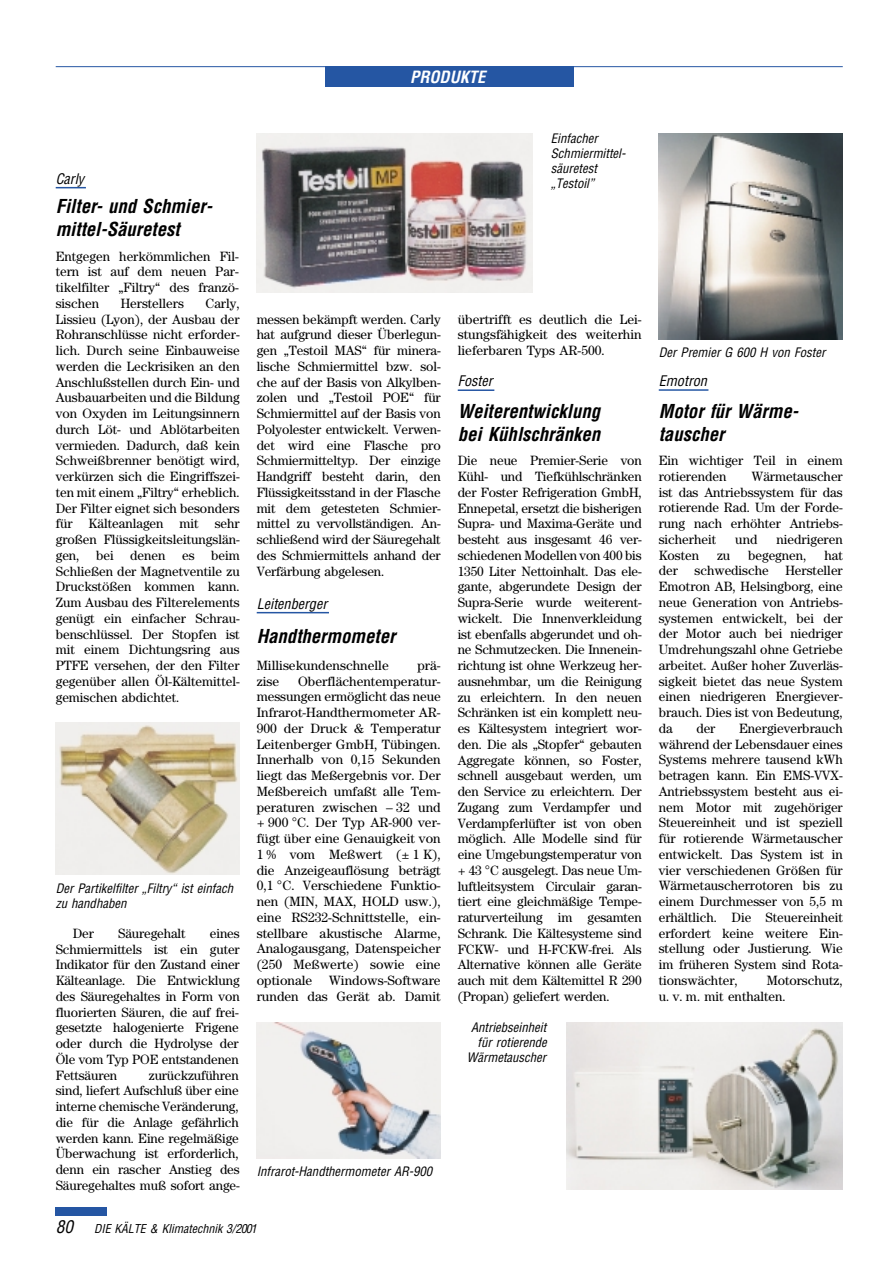
<style>
.page{position:relative;width:893px;height:1263px;background:#fff}
.page>*{position:absolute;margin:0;border:0;box-sizing:border-box;transform-origin:0 0}
.t1{font:italic 700 condensed 18.75px/23.2px "Helvetica";color:#000}
.t2{font:italic 700 condensed 16.5px "Helvetica";color:#fff}
.t3{font:italic condensed 14.25px "Helvetica";color:#000}
.t4{font:13.5px/15.8px "Century";color:#000;text-align:justify}
.t5{font:italic condensed 12.75px/15px "Helvetica";color:#000}
.t6{font:italic condensed 12px "Helvetica";color:#000}
.s1{font-size:17.25px}
</style>
<div class="page">
<hr style="left:56px;top:187px;width:30px;height:1px;background:#2556a3">
<hr style="left:257px;top:612px;width:72px;height:1px;background:#2556a3">
<hr style="left:458px;top:389px;width:36px;height:2px;background:#2556a3">
<hr style="left:658px;top:389px;width:50px;height:2px;background:#2556a3">
<div style="left:56px;top:1208px;width:51px;height:8px;background:#2556a3"></div>
<div style="left:325px;top:67px;width:248px;height:20px;background:#2556a3"></div>
<hr style="left:56px;top:66px;width:786px;height:1px;background:#2556a3">
<img style="left:56px;top:723px;width:184px;height:152px">
<img style="left:257px;top:134px;width:275px;height:158px">
<img style="left:257px;top:1022px;width:183px;height:136px">
<img style="left:658px;top:134px;width:184px;height:205px">
<img style="left:566px;top:1022px;width:276px;height:168px">
<p class="t2" style="left:410px;top:71px;width:77px">PRODUKTE</p>
<p class="t3" style="left:56px;top:173px;width:30px">Carly</p>
<h1 class="t1" style="left:56px;top:196px;width:158px">Filter- und Schmier&shy;mittel-Säuretest</h1>
<p class="t4" style="left:56px;top:249px;width:185px">Entgegen herkömmlichen Fil&shy;tern ist auf dem neuen Par&shy;tikelfilter „Filtry“ des franzö&shy;sischen</p>
<p class="t4" style="left:56px;top:297px;width:185px;text-indent:150px">Carly, Lissieu (Lyon), der Ausbau der Rohranschlüsse nicht erforder&shy;lich. Durch seine Einbauweise werden die Leckrisiken an den Anschlußstellen durch Ein- und Ausbauarbeiten und die Bildung von Oxyden im Leitungsinnern durch Löt- und Ablötarbeiten vermieden. Dadurch, daß kein Schweißbrenner benötigt wird, verkürzen sich die Eingriffszei&shy;ten mit einem „Filtry“ erheblich.<br>Der Filter eignet sich besonders für Kälteanlagen mit sehr großen Flüssigkeitsleitungslän&shy;gen, bei denen es beim Schließen der Magnetventile zu Druckstößen kommen kann.<br>Zum Ausbau des Filterelements genügt ein einfacher Schrau&shy;benschlüssel. Der Stopfen ist mit einem Dichtungsring aus PTFE versehen, der den Filter gegenüber allen Öl-Kältemittel&shy;gemischen abdichtet.</p>
<p class="t4" style="left:121px;top:297px;width:65px">Herstellers</p>
<p class="t5" style="left:56px;top:882px;width:179px">Der Partikelfilter „Filtry“ ist einfach zu handhaben</p>
<p class="t4" style="left:73px;top:927px;width:23px">Der</p>
<p class="t4" style="left:118px;top:927px;width:69px">Säuregehalt</p>
<p class="t4" style="left:56px;top:927px;width:185px;text-indent:154px">eines Schmiermittels ist ein guter Indikator für den Zustand einer Kälteanlage. Die Entwicklung des Säuregehaltes in Form von fluorierten Säuren, die auf frei&shy;gesetzte halogenierte Frigene oder durch die Hydrolyse der Öle vom Typ POE entstandenen Fettsäuren</p>
<p class="t4" style="left:56px;top:1068px;width:185px;text-indent:93px">zurückzuführen sind, liefert Aufschluß über eine interne chemische Veränderung, die für die Anlage gefährlich werden kann. Eine regelmäßige Überwachung ist erforderlich, denn ein rascher Anstieg des Säuregehaltes muß sofort ange-</p>
<p class="t4" style="left:257px;top:312px;width:185px">messen bekämpft werden. Carly hat aufgrund dieser Überlegun&shy;gen „Testoil MAS“ für minera&shy;lische Schmiermittel bzw. sol&shy;che auf der Basis von Alkylben&shy;zolen und „Testoil POE“ für Schmiermittel auf der Basis von Polyolester entwickelt. Verwen&shy;det wird eine Flasche pro Schmiermitteltyp. Der einzige Handgriff besteht darin, den Flüssigkeitsstand in der Flasche mit dem getesteten Schmier&shy;mittel zu vervollständigen. An&shy;schließend wird der Säuregehalt des Schmiermittels anhand der Verfärbung abgelesen.</p>
<p class="t3" style="left:257px;top:598px;width:72px">Leitenberger</p>
<h1 class="t1" style="left:257px;top:626px;width:140px">Handthermometer</h1>
<p class="t4" style="left:257px;top:659px;width:134px">Millisekundenschnelle</p>
<p class="t4" style="left:417px;top:659px;width:25px">prä-</p>
<p class="t4" style="left:257px;top:674px;width:24px">zise</p>
<p class="t4" style="left:257px;top:674px;width:185px;text-indent:41px">Oberflächentemperatur&shy;messungen ermöglicht das neue Infrarot-Handthermometer AR-900 der Druck &amp; Temperatur Leitenberger GmbH, Tübingen.<br>Innerhalb von 0,15 Sekunden liegt das Meßergebnis vor. Der Meßbereich umfaßt alle Tem&shy;peraturen zwischen – 32 und + 900 °C. Der Typ AR-900 ver&shy;fügt über eine Genauigkeit von 1 % vom Meßwert (± 1 K), die Anzeigeauflösung beträgt 0,1 °C. Verschiedene Funktio&shy;nen (MIN, MAX, HOLD usw.), eine RS232-Schnittstelle, ein&shy;stellbare akustische Alarme, Analogausgang, Datenspeicher (250 Meßwerte) sowie eine optionale Windows-Software runden das Gerät ab. Damit</p>
<p class="t5" style="left:257px;top:1165px;width:177px">Infrarot-Handthermometer AR-900</p>
<p class="t6" style="left:56px;top:1224px;width:203px"><span class="s1">80</span> DIE KÄLTE &amp; Klimatechnik 3/2001</p>
<p class="t5" style="left:551px;top:132px;width:76px">Einfacher<br>Schmiermittel&shy;säuretest „Testoil”</p>
<p class="t4" style="left:457px;top:312px;width:185px">übertrifft es deutlich die Lei&shy;stungsfähigkeit des weiterhin lieferbaren Typs AR-500.</p>
<p class="t3" style="left:458px;top:375px;width:36px">Foster</p>
<h1 class="t1" style="left:458px;top:401px;width:144px">Weiterentwicklung bei Kühlschränken</h1>
<p class="t4" style="left:457px;top:454px;width:185px">Die neue Premier-Serie von Kühl- und Tiefkühlschränken der Foster Refrigeration GmbH, Ennepetal, ersetzt die bisherigen Supra- und Maxima-Geräte und besteht aus insgesamt 46 ver&shy;schiedenen Modellen von 400 bis 1350 Liter Nettoinhalt. Das ele&shy;gante, abgerundete Design der Supra-Serie wurde weiterent&shy;wickelt. Die Innenverkleidung ist ebenfalls abgerundet und oh&shy;ne Schmutzecken. Die Innenein&shy;richtung ist ohne Werkzeug her&shy;ausnehmbar, um die Reinigung zu erleichtern. In den neuen Schränken ist ein komplett neu&shy;es Kältesystem integriert wor&shy;den. Die als „Stopfer“ gebauten Aggregate können, so Foster, schnell ausgebaut werden, um den Service zu erleichtern. Der Zugang zum Verdampfer und Verdampferlüfter ist von oben möglich. Alle Modelle sind für eine Umgebungstemperatur von + 43 °C ausgelegt. Das neue Um&shy;luftleitsystem Circulair garan&shy;tiert eine gleichmäßige Tempe&shy;raturverteilung im gesamten Schrank. Die Kältesysteme sind FCKW- und H-FCKW-frei. Als Alternative können alle Geräte auch mit dem Kältemittel R 290 (Propan) geliefert werden.</p>
<p class="t5" style="left:467px;top:1021px;width:81px;text-align:right">Antriebseinheit für rotierende<br>Wärmetauscher</p>
<p class="t5" style="left:658px;top:346px;width:168px">Der Premier G 600 H von Foster</p>
<p class="t3" style="left:658px;top:375px;width:50px">Emotron</p>
<h1 class="t1" style="left:658px;top:401px;width:141px">Motor für Wärme&shy;tauscher</h1>
<p class="t4" style="left:658px;top:454px;width:185px">Ein wichtiger Teil in einem rotierenden</p>
<p class="t4" style="left:658px;top:470px;width:185px;text-indent:93px">Wärmetauscher ist das Antriebssystem für das rotierende Rad. Um der Forde&shy;rung nach erhöhter Antriebs&shy;sicherheit</p>
<p class="t4" style="left:735px;top:533px;width:24px">und</p>
<p class="t4" style="left:776px;top:533px;width:68px">niedrigeren</p>
<p class="t4" style="left:658px;top:548px;width:185px;text-indent:166px">hat der schwedische Hersteller Emotron AB, Helsingborg, eine neue Generation von Antriebs&shy;systemen entwickelt, bei der der Motor auch bei niedriger Umdrehungszahl ohne Getriebe arbeitet. Außer hoher Zuverläs&shy;sigkeit bietet das neue System einen niedrigeren Energiever&shy;brauch. Dies ist von Bedeutung, da</p>
<p class="t4" style="left:658px;top:548px;width:42px">Kosten</p>
<p class="t4" style="left:717px;top:548px;width:15px">zu</p>
<p class="t4" style="left:748px;top:548px;width:60px">begegnen,</p>
<p class="t4" style="left:658px;top:722px;width:185px;text-indent:80px">Energieverbrauch während der Lebensdauer eines Systems mehrere tausend kWh betragen kann. Ein EMS-VVX-Antriebssystem besteht aus ei&shy;nem Motor mit zugehöriger Steuereinheit und ist speziell für rotierende Wärmetauscher entwickelt. Das System ist in vier verschiedenen Größen für Wärmetauscherrotoren bis zu einem Durchmesser von 5,5 m erhältlich. Die Steuereinheit erfordert keine weitere Ein&shy;stellung oder Justierung. Wie im früheren System sind Rota&shy;tionswächter,</p>
<p class="t4" style="left:696px;top:722px;width:21px">der</p>
<p class="t4" style="left:658px;top:974px;width:185px;text-indent:108px">Motorschutz, u. v. m. mit enthalten.</p>
</div>
